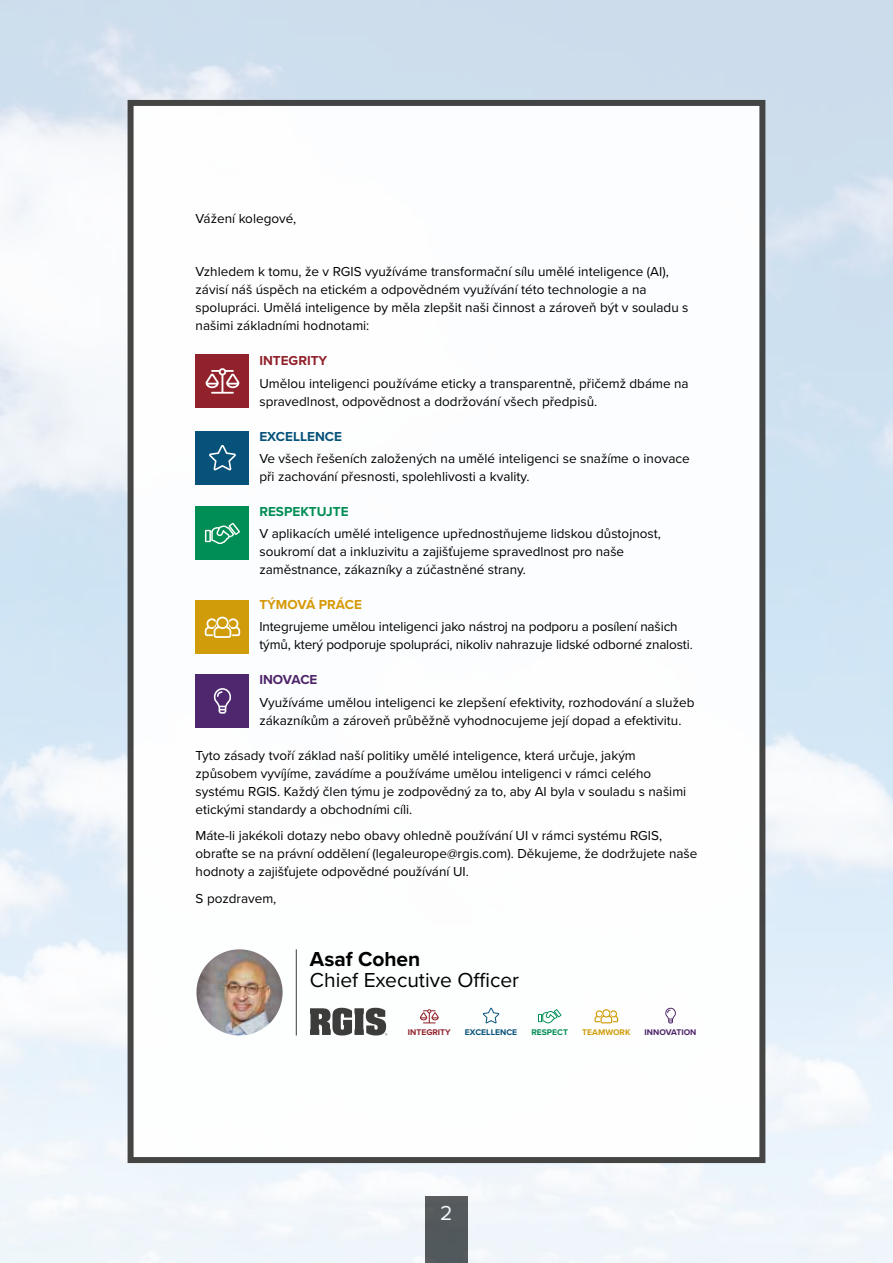
<style>
.page{position:relative;width:893px;height:1263px;background:#fff}
.page>*{position:absolute;margin:0;border:0;box-sizing:border-box;transform-origin:0 0}
.t1{font:21px "Proxima Nova";color:#000}
.t2{font:700 21px "Proxima Nova";color:#000}
.t3{font:21px "Proxima Nova";color:#fff}
.t4{font:13.5px/18px "Proxima Nova";color:#000}
.t5{font:700 13.5px "Proxima Nova";color:#008d55}
.t6{font:700 13.5px "Proxima Nova";color:#d69906}
.t7{font:700 13.5px "Proxima Nova";color:#07527a}
.t8{font:700 13.5px "Proxima Nova";color:#92222b}
.t9{font:700 13.5px "Proxima Nova";letter-spacing:-.01em;color:#4e2569}
.t10{font:700 8.55px "Proxima Nova";color:#07527a}
.t11{font:700 8.55px "Proxima Nova";color:#4e2569}
.t12{font:700 8.55px "Proxima Nova";color:#91222b}
.t13{font:700 8.55px "Proxima Nova";color:#d09c0a}
.t14{font:700 8.55px "Proxima Nova";color:#008e54}
</style>
<div class="page">
<img style="left:0;top:0;width:893px;height:1263px">
<div style="left:128px;top:100px;width:637px;height:1063px;background:#fff;border:6px solid #3c3c3b"></div>
<svg style="left:420px;top:1009px;width:19px;height:14px"></svg>
<svg style="left:483px;top:1008px;width:16px;height:15px"></svg>
<svg style="left:538px;top:1009px;width:23px;height:14px"></svg>
<svg style="left:594px;top:1009px;width:24px;height:14px"></svg>
<svg style="left:665px;top:1008px;width:11px;height:15px"></svg>
<svg style="left:310px;top:1008px;width:77px;height:27px"></svg>
<hr style="left:296px;top:949px;width:1px;height:86px;background:#3c3c3b">
<img style="left:196px;top:949px;width:87px;height:86px;border-radius:43px">
<div style="left:196px;top:354px;width:53px;height:54px;background:#91222b"></div>
<svg style="left:206px;top:368px;width:33px;height:26px"></svg>
<div style="left:196px;top:674px;width:53px;height:54px;background:#4e276f"></div>
<svg style="left:214px;top:688px;width:17px;height:26px"></svg>
<div style="left:196px;top:600px;width:53px;height:54px;background:#d09c0a"></div>
<svg style="left:205px;top:617px;width:35px;height:21px"></svg>
<div style="left:196px;top:507px;width:53px;height:53px;background:#008e54"></div>
<svg style="left:205px;top:523px;width:35px;height:21px"></svg>
<div style="left:196px;top:431px;width:53px;height:53px;background:#07527a"></div>
<svg style="left:209px;top:445px;width:27px;height:25px"></svg>
<p class="t4" style="left:196px;top:209px;width:102px">Vážení kolegové,</p>
<p class="t4" style="left:196px;top:262px;width:494px">Vzhledem k tomu, že v RGIS využíváme transformační sílu umělé inteligence (AI), závisí náš úspěch na etickém a odpovědném využívání této technologie a na spolupráci. Umělá inteligence by měla zlepšit naši činnost a zároveň být v souladu s našimi základními hodnotami:</p>
<p class="t8" style="left:259px;top:351px;width:69px">INTEGRITY</p>
<p class="t4" style="left:259px;top:373px;width:431px">Umělou inteligenci používáme eticky a transparentně, přičemž dbáme na spravedlnost, odpovědnost a dodržování všech předpisů.</p>
<p class="t7" style="left:259px;top:426px;width:84px">EXCELLENCE</p>
<p class="t4" style="left:259px;top:449px;width:432px">Ve všech řešeních založených na umělé inteligenci se snažíme o inovace při zachování přesnosti, spolehlivosti a kvality.</p>
<p class="t5" style="left:259px;top:501px;width:91px">RESPEKTUJTE</p>
<p class="t4" style="left:259px;top:524px;width:403px">V aplikacích umělé inteligence upřednostňujeme lidskou důstojnost, soukromí dat a inkluzivitu a zajišťujeme spravedlnost pro naše zaměstnance, zákazníky a zúčastněné strany.</p>
<p class="t6" style="left:259px;top:594px;width:104px">TÝMOVÁ PRÁCE</p>
<p class="t4" style="left:259px;top:617px;width:435px">Integrujeme umělou inteligenci jako nástroj na podporu a posílení našich týmů, který podporuje spolupráci, nikoliv nahrazuje lidské odborné znalosti.</p>
<p class="t9" style="left:259px;top:670px;width:60px">INOVACE</p>
<p class="t4" style="left:259px;top:692px;width:437px">Využíváme umělou inteligenci ke zlepšení efektivity, rozhodování a služeb zákazníkům a zároveň průběžně vyhodnocujeme její dopad a efektivitu.</p>
<p class="t4" style="left:196px;top:745px;width:492px">Tyto zásady tvoří základ naší politiky umělé inteligence, která určuje, jakým způsobem vyvíjíme, zavádíme a používáme umělou inteligenci v rámci celého systému RGIS. Každý člen týmu je zodpovědný za to, aby AI byla v souladu s našimi etickými standardy a obchodními cíli.</p>
<p class="t4" style="left:196px;top:826px;width:503px">Máte-li jakékoli dotazy nebo obavy ohledně používání UI v rámci systému RGIS, obraťte se na právní oddělení (legaleurope@rgis.com). Děkujeme, že dodržujete naše hodnoty a zajišťujete odpovědné používání UI.</p>
<p class="t4" style="left:196px;top:888px;width:82px">S pozdravem,</p>
<h1 class="t2" style="left:310px;top:943px;width:112px">Asaf Cohen</h1>
<h1 class="t1" style="left:310px;top:965px;width:211px">Chief Executive Officer</h1>
<p class="t12" style="left:408px;top:1026px;width:44px">INTEGRITY</p>
<p class="t10" style="left:465px;top:1026px;width:54px">EXCELLENCE</p>
<p class="t14" style="left:531px;top:1026px;width:38px">RESPECT</p>
<p class="t13" style="left:582px;top:1026px;width:50px">TEAMWORK</p>
<p class="t11" style="left:645px;top:1026px;width:53px">INNOVATION</p>
<h1 class="t3" style="left:440px;top:1198px;width:14px">2</h1>
</div>
